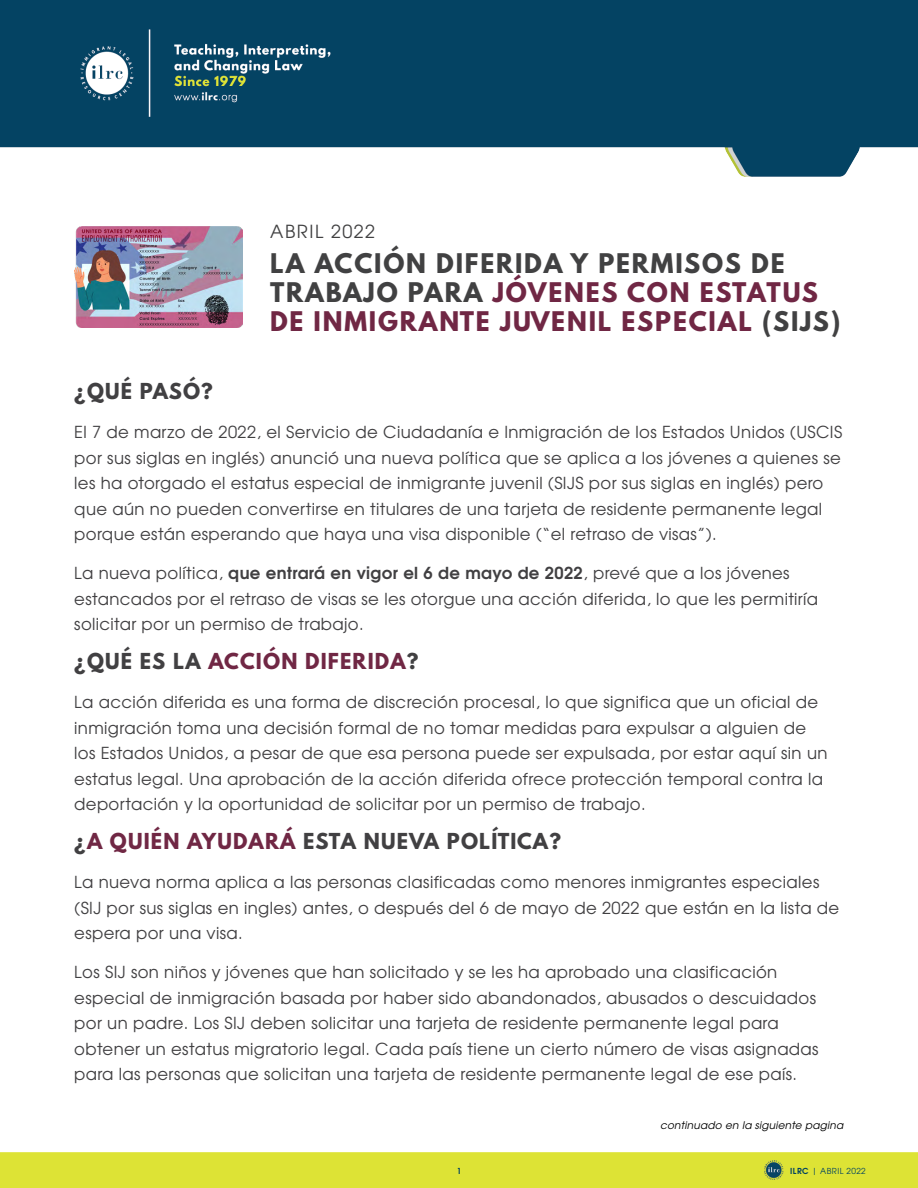
<style>
.page{position:relative;width:918px;height:1188px;background:#fff}
.page>*{position:absolute;margin:0;border:0;box-sizing:border-box;transform-origin:0 0}
.t1{font:700 24px/28.8px "League Spartan";letter-spacing:.075em;color:#414142}
.t2{font:700 19.5px "League Spartan";letter-spacing:.06em;color:#414042}
.t3{font:700 19.5px "League Spartan";letter-spacing:.06em;color:#702744}
.t4{font:18px "Te X Gyre Adventor";letter-spacing:.09em;color:#414142}
.t5{font:16.5px/25.5px "Te X Gyre Adventor";letter-spacing:.02em;color:#414042}
.t6{font:italic 10.5px "Te X Gyre Adventor";letter-spacing:.02em;color:#000}
.t7{font:8.25px "Te X Gyre Adventor";letter-spacing:.055em;color:#004262}
.t8{font:700 8.25px "Te X Gyre Adventor";color:#004262}
.s1{color:#702744}
.s2{font-weight:700}
.s3{color:#414042}
</style>
<div class="page">
<div style="left:0;top:1152px;width:918px;height:36px;background:#dde335"></div>
<img style="left:0;top:0;width:918px;height:176px">
<img style="left:74px;top:226px;width:169px;height:101px">
<p class="t4" style="left:270px;top:217px;width:107px">ABRIL 2022</p>
<h1 class="t1" style="left:270px;top:249px;width:572px">LA ACCIÓN DIFERIDA Y PERMISOS DE<br>TRABAJO PARA <span class="s1">JÓVENES CON ESTATUS<br>DE INMIGRANTE JUVENIL ESPECIAL</span> (SIJS)</h1>
<h2 class="t2" style="left:74px;top:376px;width:140px">¿QUÉ PASÓ?</h2>
<p class="t5" style="left:74px;top:418px;width:769px">El 7 de marzo de 2022, el Servicio de Ciudadanía e Inmigración de los Estados Unidos (USCIS por sus siglas en inglés) anunció una nueva política que se aplica a los jóvenes a quienes se les ha otorgado el estatus especial de inmigrante juvenil (SIJS por sus siglas en inglés) pero que aún no pueden convertirse en titulares de una tarjeta de residente permanente legal porque están esperando que haya una visa disponible (“el retraso de visas”).</p>
<p class="t5" style="left:74px;top:559px;width:745px">La nueva política, <span class="s2">que entrará en vigor el 6 de mayo de 2022</span>, prevé que a los jóvenes estancados por el retraso de visas se les otorgue una acción diferida, lo que les permitiría solicitar por un permiso de trabajo.</p>
<h2 class="t3" style="left:74px;top:646px;width:346px"><span class="s3">¿QUÉ ES LA</span> ACCIÓN DIFERIDA<span class="s3">?</span></h2>
<p class="t5" style="left:74px;top:688px;width:755px">La acción diferida es una forma de discreción procesal, lo que significa que un oficial de inmigración toma una decisión formal de no tomar medidas para expulsar a alguien de los Estados Unidos, a pesar de que esa persona puede ser expulsada, por estar aquí sin un estatus legal. Una aprobación de la acción diferida ofrece protección temporal contra la deportación y la oportunidad de solicitar por un permiso de trabajo.</p>
<h2 class="t2" style="left:74px;top:826px;width:488px">¿<span class="s1">A QUIÉN AYUDARÁ</span> ESTA NUEVA POLÍTICA?</h2>
<p class="t5" style="left:74px;top:868px;width:767px">La nueva norma aplica a las personas clasificadas como menores inmigrantes especiales (SIJ por sus siglas en ingles) antes, o después del 6 de mayo de 2022 que están en la lista de espera por una visa.</p>
<p class="t5" style="left:74px;top:958px;width:746px">Los SIJ son niños y jóvenes que han solicitado y se les ha aprobado una clasificación especial de inmigración basada por haber sido abandonados, abusados o descuidados por un padre. Los SIJ deben solicitar una tarjeta de residente permanente legal para obtener un estatus migratorio legal. Cada país tiene un cierto número de visas asignadas para las personas que solicitan una tarjeta de residente permanente legal de ese país.</p>
<p class="t6" style="left:660px;top:1117px;width:185px">continuado en la siguiente pagina</p>
<p class="t8" style="left:457px;top:1163px;width:6px">1</p>
<p class="t7" style="left:790px;top:1164px;width:77px"><span class="s2">ILRC</span> | ABRIL 2022</p>
</div>
